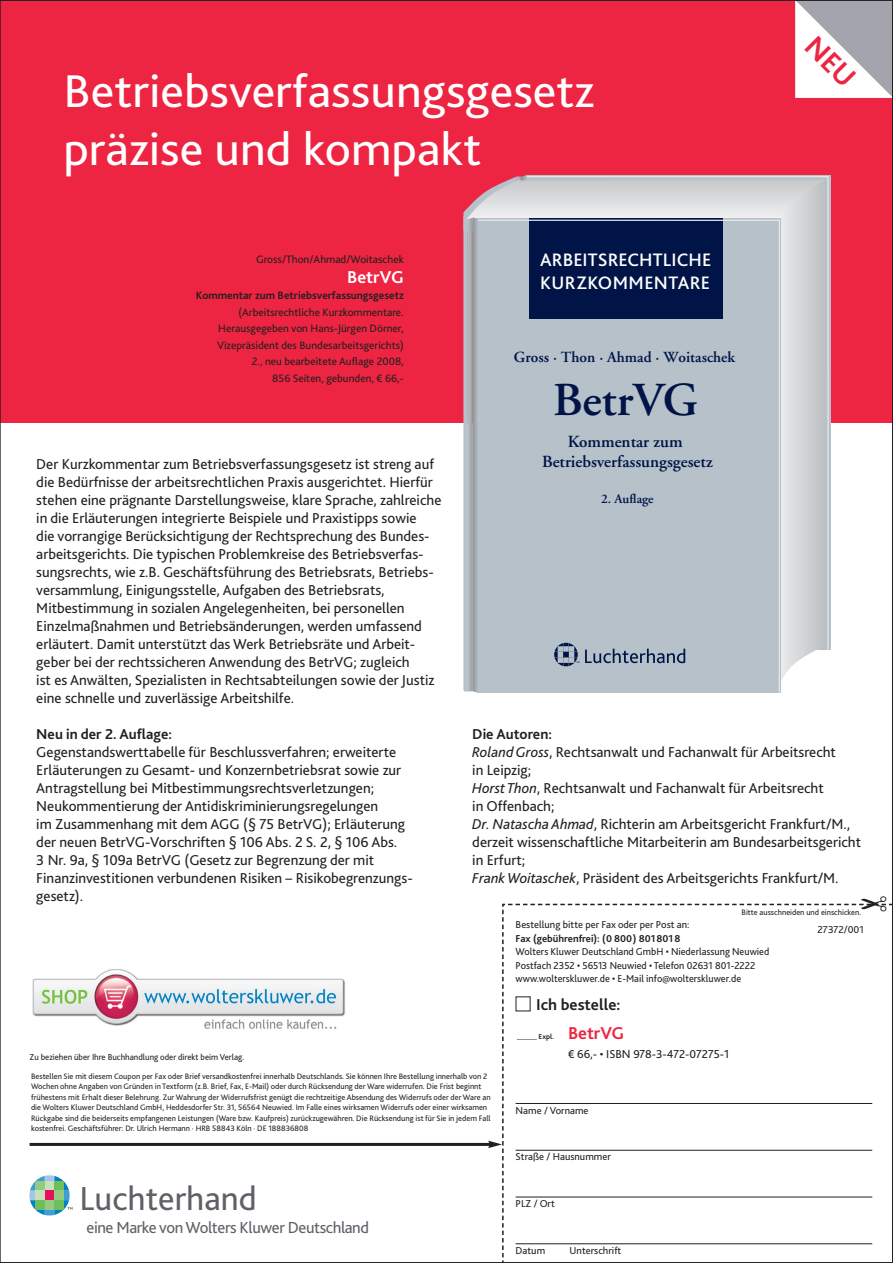
<style>
.page{position:relative;width:893px;height:1263px;background:#fff}
.page>*{position:absolute;margin:0;border:0;box-sizing:border-box;transform-origin:0 0}
.t1{font:48px/57.9px "Bliss 2";color:#fff;scale:1.04 1}
.t2{font:600 47.25px "Adobe Garamond";color:#001447}
.t3{font:34.8px "Bliss 2";color:#616068}
.t4{font:500 18.9px/22.6px "Bliss 2";letter-spacing:.005em;color:#fff}
.t5{font:700 18px "Bliss 2";letter-spacing:-.005em;color:#ed2542}
.t6{font:700 18px "Bliss 2";color:#fff}
.t7{font:600 16.95px/20.4px "Adobe Garamond";color:#001447;text-align:center}
.t8{font:16.65px "Bliss 2";letter-spacing:-.025em;color:#616068}
.t9{font:700 16.5px "Bliss 2";color:#231f20}
.t10{font:600 15.45px "Adobe Garamond";color:#001447}
.t11{font:15px/18px "Bliss 2";color:#231f20}
.t12{font:700 15px "Bliss 2";color:#231f20}
.t13{font:600 13.05px "Adobe Garamond";color:#001447}
.t14{font:12px "Bliss 2";color:#231f20}
.t15{font:11.25px/16.5px "Bliss 2";color:#231f20;text-align:right}
.t16{font:700 11.25px "Bliss 2";color:#231f20}
.t17{font:10.5px/13.5px "Bliss 2";color:#231f20}
.t18{font:700 10.5px "Bliss 2";color:#231f20}
.t19{font:9px "Bliss 2";color:#231f20}
.t20{font:8.25px/10.5px "Bliss 2";color:#231f20}
.t21{font:700 7.5px "Bliss 2";color:#231f20}
.s1{font-weight:700}
.s2{font-style:italic}
</style>
<div class="page">
<div style="left:0;top:0;width:893px;height:423px;background:#ed2542"></div>
<svg style="left:29px;top:1175px;width:44px;height:40px"></svg>
<svg style="left:463px;top:175px;width:362px;height:518px;background:#a9b1bd"></svg>
<hr style="left:30px;top:1143px;width:461px;height:3px;background:#231f20">
<img style="left:32px;top:969px;width:313px;height:60px">
<svg style="left:488px;top:897px;width:405px;height:366px"></svg>
<svg style="left:795px;top:0;width:98px;height:98px;background:#d0d0d4"></svg>
<h1 class="t1" style="left:64px;top:66px;width:512px">Betriebsverfassungsgesetz präzise und kompakt</h1>
<p class="t15" style="left:256px;top:252px;width:149px">Gross/Thon/Ahmad/Woitaschek</p>
<p class="t6" style="left:347px;top:270px;width:58px">BetrVG</p>
<p class="t16" style="left:196px;top:291px;width:209px">Kommentar zum Betriebsverfassungsgesetz</p>
<p class="t15" style="left:217px;top:305px;width:188px">(Arbeitsrechtliche Kurzkommentare.<br>Herausgegeben von Hans-Jürgen Dörner, Vizepräsident des Bundesarbeitsgerichts)<br>2., neu bearbeitete Auflage 2008,<br>856 Seiten, gebunden, € 66,-</p>
<p class="t11" style="left:36px;top:456px;width:407px">Der Kurzkommentar zum Betriebsverfassungsgesetz ist streng auf die Bedürfnisse der arbeitsrechtlichen Praxis ausgerichtet. Hierfür stehen eine prägnante Darstellungsweise, klare Sprache, zahlreiche in die Erläuterungen integrierte Beispiele und Praxistipps sowie<br>die vorrangige Berücksichtigung der Rechtsprechung des Bundes&shy;arbeitsgerichts. Die typischen Problemkreise des Betriebsverfas&shy;sungsrechts, wie z.B. Geschäftsführung des Betriebsrats, Betriebs&shy;versammlung, Einigungsstelle, Aufgaben des Betriebsrats, Mitbestimmung in sozialen Angelegenheiten, bei personellen Einzelmaßnahmen und Betriebsänderungen, werden umfassend erläutert. Damit unterstützt das Werk Betriebsräte und Arbeit&shy;geber bei der rechtssicheren Anwendung des BetrVG; zugleich<br>ist es Anwälten, Spezialisten in Rechtsabteilungen sowie der Justiz eine schnelle und zuverlässige Arbeitshilfe.</p>
<p class="t12" style="left:36px;top:728px;width:137px">Neu in der 2. Auflage:</p>
<p class="t11" style="left:36px;top:744px;width:378px">Gegenstandswerttabelle für Beschlussverfahren; erweiterte Erläuterungen zu Gesamt- und Konzernbetriebsrat sowie zur Antragstellung bei Mitbestimmungsrechtsverletzungen; Neukommentierung der Antidiskriminierungsregelungen<br>im Zusammenhang mit dem AGG (§ 75 BetrVG); Erläuterung der neuen BetrVG-Vorschriften § 106 Abs. 2 S. 2, § 106 Abs.<br>3 Nr. 9a, § 109a BetrVG (Gesetz zur Begrenzung der mit Finanzinvestitionen verbundenen Risiken – Risikobegrenzungs&shy;gesetz).</p>
<p class="t19" style="left:30px;top:1053px;width:216px">Zu beziehen über Ihre Buchhandlung oder direkt beim Verlag.</p>
<p class="t4" style="left:540px;top:249px;width:173px">ARBEITSRECHTLICHE<br>KURZKOMMENTARE</p>
<p class="t10" style="left:514px;top:351px;width:223px">Gross · Thon · Ahmad · Woitaschek</p>
<h2 class="t2" style="left:553px;top:381px;width:146px">BetrVG</h2>
<p class="t7" style="left:542px;top:433px;width:172px">Kommentar zum<br>Betriebsverfassungsgesetz</p>
<p class="t13" style="left:601px;top:494px;width:54px">2. Auflage</p>
<p class="t11" style="left:472px;top:726px;width:390px"><span class="s1">Die Autoren:<br></span><span class="s2">Roland Gross</span>, Rechtsanwalt und Fachanwalt für Arbeitsrecht<br>in Leipzig;<br><span class="s2">Horst Thon</span>, Rechtsanwalt und Fachanwalt für Arbeitsrecht<br>in Offenbach;<br><span class="s2">Dr. Natascha Ahmad</span>, Richterin am Arbeitsgericht Frankfurt/M., derzeit wissenschaftliche Mitarbeiterin am Bundesarbeitsgericht in Erfurt;<br><span class="s2">Frank Woitaschek</span>, Präsident des Arbeitsgerichts Frankfurt/M.</p>
<p class="t20" style="left:741px;top:908px;width:121px">Bitte ausschneiden und einschicken.</p>
<p class="t17" style="left:516px;top:919px;width:175px">Bestellung bitte per Fax oder per Post an:</p>
<p class="t18" style="left:516px;top:934px;width:166px">Fax (gebührenfrei): (0 800) 801 801 8</p>
<p class="t17" style="left:516px;top:946px;width:255px">Wolters Kluwer Deutschland GmbH • Niederlassung Neuwied<br>Postfach 2352 • 56513 Neuwied • Telefon 02631 801-2222 www.wolterskluwer.de • E-Mail info@wolterskluwer.de</p>
<p class="t9" style="left:536px;top:998px;width:86px">Ich bestelle:</p>
<p class="t21" style="left:517px;top:1033px;width:38px">______ Expl.</p>
<p class="t5" style="left:568px;top:1026px;width:58px">BetrVG</p>
<p class="t14" style="left:568px;top:1050px;width:163px">€ 66,- • ISBN 978-3-472-07275-1</p>
<p class="t17" style="left:817px;top:923px;width:48px">27372/001</p>
<p class="t20" style="left:31px;top:1071px;width:461px">Bestellen Sie mit diesem Coupon per Fax oder Brief versandkostenfrei innerhalb Deutschlands. Sie können Ihre Bestellung innerhalb von 2<br>Wochen ohne Angaben von Gründen in Textform (z.B. Brief, Fax, E-Mail) oder durch Rücksendung der Ware widerrufen. Die Frist beginnt frühestens mit Erhalt dieser Belehrung. Zur Wahrung der Widerrufsfrist genügt die rechtzeitige Absendung des Widerrufs oder der Ware an die Wolters Kluwer Deutschland GmbH, Heddesdorfer Str. 31, 56564 Neuwied. Im Falle eines wirksamen Widerrufs oder einer wirksamen Rückgabe sind die beiderseits empfangenen Leistungen (Ware bzw. Kaufpreis) zurückzugewähren. Die Rücksendung ist für Sie in jedem Fall kostenfrei. Geschäftsführer: Dr. Ulrich Hermann · HRB 58843 Köln · DE 188836808</p>
<h3 class="t3" style="left:79px;top:1178px;width:179px">Luchterhand</h3>
<p class="t8" style="left:87px;top:1217px;width:284px">eine Marke von Wolters Kluwer Deutschland</p>
<p class="t17" style="left:516px;top:1104px;width:74px">Name / Vorname</p>
<p class="t17" style="left:516px;top:1151px;width:97px">Straße / Hausnummer</p>
<p class="t17" style="left:516px;top:1198px;width:41px">PLZ / Ort</p>
<p class="t17" style="left:516px;top:1245px;width:31px">Datum</p>
<p class="t17" style="left:570px;top:1245px;width:53px">Unterschrift</p>
</div>
